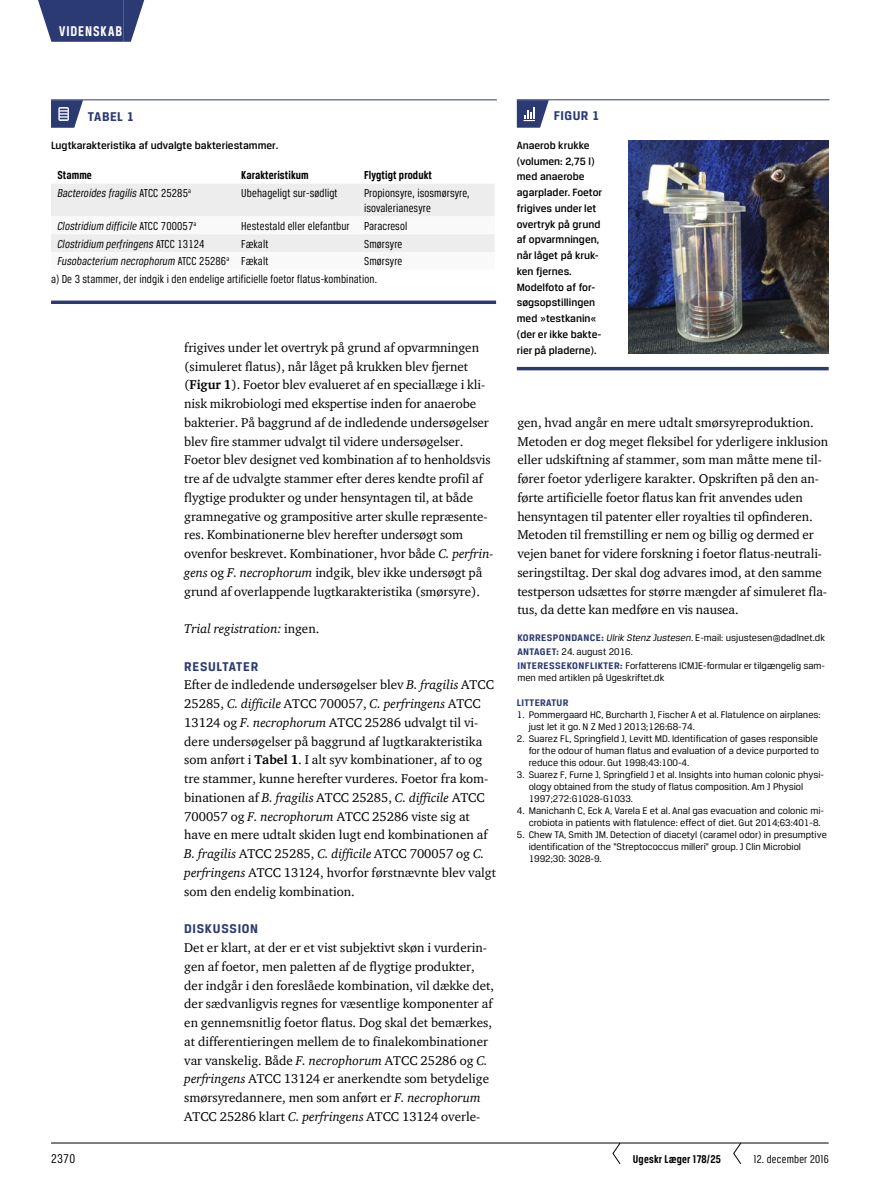
<style>
.page{position:relative;width:893px;height:1191px;background:#fff}
.page>*{position:absolute;margin:0;border:0;box-sizing:border-box;transform-origin:0 0}
.t1{font:700 15px "Breuer Condensed";letter-spacing:.07em;color:#fff}
.t2{font:700 13.5px "Breuer Text";letter-spacing:.04em;color:#2c3a73}
.t3{font:13.5px "Breuer Condensed";color:#000}
.t4{font:13.05px/18.8px "ITC Charter Com";letter-spacing:-.005em;color:#000}
.t5{font:italic 13.05px "ITC Charter Com";color:#000}
.t6{font:12.3px/15px "Breuer Condensed";letter-spacing:.01em;color:#000}
.t7{font:italic 12.3px "Breuer Condensed";letter-spacing:.01em;color:#000}
.t8{font:700 12.3px "Breuer Condensed";letter-spacing:.01em;color:#000}
.t9{font:700 12px "Breuer Condensed";letter-spacing:.02em;color:#000}
.t10{font:12px "Breuer Condensed";letter-spacing:.02em;color:#000}
.t11{font:500 11.25px/15.8px "Breuer Text";color:#000}
.t12{font:10.2px/12px "Breuer Text";color:#000}
.t13{font:700 10.2px "Breuer Text";color:#2c3a73}
.s1{font-style:normal}
.s2{font-weight:700}
.s3{font-style:italic}
.s4{font-weight:700;color:#2c3a73}
</style>
<div class="page">
<hr style="left:51px;top:1142px;width:778px;height:1px;background:#000">
<div style="left:59px;top:0;width:64px;height:42px;background:#2c3a73"></div>
<svg style="left:38px;top:0;width:21px;height:42px"></svg>
<svg style="left:123px;top:0;width:21px;height:42px"></svg>
<svg style="left:612px;top:1142px;width:9px;height:22px"></svg>
<svg style="left:733px;top:1142px;width:9px;height:22px"></svg>
<hr style="left:51px;top:99px;width:37px;height:1px;background:#2c3a73">
<hr style="left:88px;top:99px;width:409px;height:1px;background:#2c3a73">
<svg style="left:51px;top:100px;width:32px;height:28px"></svg>
<svg style="left:51px;top:184px;width:444px;height:68px"></svg>
<svg style="left:51px;top:300px;width:445px;height:4px;background:#495586"></svg>
<hr style="left:517px;top:99px;width:37px;height:1px;background:#2c3a73">
<hr style="left:554px;top:99px;width:275px;height:1px;background:#2c3a73">
<svg style="left:517px;top:100px;width:32px;height:28px"></svg>
<img style="left:629px;top:140px;width:200px;height:214px">
<hr style="left:517px;top:367px;width:312px;height:3px;background:#2c3a73">
<p class="t1" style="left:59px;top:23px;width:65px">Videnskab</p>
<p class="t2" style="left:88px;top:108px;width:48px">TABEL 1</p>
<p class="t11" style="left:51px;top:137px;width:229px">Lugtkarakteristika af udvalgte bakteriestammer.</p>
<p class="t8" style="left:57px;top:169px;width:36px">Stamme</p>
<p class="t8" style="left:241px;top:169px;width:69px">Karakteristikum</p>
<p class="t8" style="left:364px;top:169px;width:69px">Flygtigt produkt</p>
<p class="t7" style="left:57px;top:186px;width:135px">Bacteroides fragilis <span class="s1">ATCC 25285</span><sup>a</sup></p>
<p class="t6" style="left:241px;top:185px;width:98px">Ubehageligt sur-sødligt</p>
<p class="t6" style="left:364px;top:185px;width:107px">Propionsyre, isosmørsyre, isovalerianesyre</p>
<p class="t7" style="left:57px;top:219px;width:140px">Clostridium difficile <span class="s1">ATCC 700057</span><sup>a</sup></p>
<p class="t6" style="left:241px;top:218px;width:167px">Hestestald eller elefantbur Paracresol</p>
<p class="t7" style="left:57px;top:237px;width:149px">Clostridium perfringens <span class="s1">ATCC 13124</span></p>
<p class="t6" style="left:241px;top:236px;width:29px">Fækalt</p>
<p class="t6" style="left:364px;top:236px;width:40px">Smørsyre</p>
<p class="t7" style="left:57px;top:255px;width:213px">Fusobacterium necrophorum <span class="s1">ATCC 25286</span><sup>a</sup> <span class="s1">Fækalt</span></p>
<p class="t6" style="left:51px;top:252px;width:353px;line-height:17.7px;text-indent:313px">Smørsyre a) De 3 stammer, der indgik i den endelige artificielle foetor flatus-kombination.</p>
<p class="t3" style="left:51px;top:1150px;width:26px">2370</p>
<p class="t4" style="left:184px;top:338px;width:311px">frigives under let overtryk på grund af opvarmningen (simuleret flatus), når låget på krukken blev fjernet (<span class="s2">Figur 1</span>). Foetor blev evalueret af en speciallæge i kli&shy;nisk mikrobiologi med ekspertise inden for anaerobe bakterier. På baggrund af de indledende undersøgelser blev fire stammer udvalgt til videre undersøgelser.<br>Foetor blev designet ved kombination af to henholdsvis tre af de udvalgte stammer efter deres kendte profil af flygtige produkter og under hensyntagen til, at både gramnegative og grampositive arter skulle repræsente&shy;res. Kombinationerne blev herefter undersøgt som ovenfor beskrevet. Kombinationer, hvor både <span class="s3">C. perfrin&shy;gens</span> og <span class="s3">F. necrophorum</span> indgik, blev ikke undersøgt på grund af overlappende lugtkarakteristika (smørsyre).</p>
<p class="t5" style="left:184px;top:621px;width:137px">Trial registration: <span class="s1">ingen.</span></p>
<p class="t2" style="left:184px;top:658px;width:9px">RESULTATER</p>
<p class="t4" style="left:184px;top:675px;width:313px">Efter de indledende undersøgelser blev <span class="s3">B. fragilis</span> ATCC 25285, <span class="s3">C. difficile</span> ATCC 700057, <span class="s3">C. perfringens</span> ATCC 13124 og <span class="s3">F. necrophorum</span> ATCC 25286 udvalgt til vi&shy;dere undersøgelser på baggrund af lugtkarakteristika som anført i <span class="s2">Tabel 1</span>. I alt syv kombinationer, af to og tre stammer, kunne herefter vurderes. Foetor fra kom&shy;binationen af <span class="s3">B. fragilis</span> ATCC 25285, <span class="s3">C. difficile</span> ATCC 700057 og <span class="s3">F. necrophorum</span> ATCC 25286 viste sig at have en mere udtalt skiden lugt end kombinationen af <span class="s3">B. fragilis</span> ATCC 25285, <span class="s3">C. difficile</span> ATCC 700057 og <span class="s3">C. perfringens</span> ATCC 13124, hvorfor førstnævnte blev valgt som den endelig kombination.</p>
<p class="t2" style="left:184px;top:921px;width:38px">DISKUSS</p>
<p class="t2" style="left:238px;top:921px;width:13px">ION</p>
<p class="t4" style="left:184px;top:938px;width:311px">Det er klart, at der er et vist subjektivt skøn i vurderin&shy;gen af foetor, men paletten af de flygtige produkter, der indgår i den foreslåede kombination, vil dække det, der sædvanligvis regnes for væsentlige komponenter af en gennemsnitlig foetor flatus. Dog skal det bemærkes, at differentieringen mellem de to finalekombinationer var vanskelig. Både <span class="s3">F. necrophorum</span> ATCC 25286 og <span class="s3">C. perfringens</span> ATCC 13124 er anerkendte som betydelige smørsyredannere, men som anført er <span class="s3">F. necrophorum </span>ATCC 25286 klart <span class="s3">C. perfringens</span> ATCC 13124 overle-</p>
<p class="t2" style="left:554px;top:108px;width:47px">FIGUR 1</p>
<p class="t11" style="left:517px;top:137px;width:87px">Anaerob krukke (volumen: 2,75 l) med anaerobe agarplader. Foetor frigives under let overtryk på grund af opvarmningen, når låget på kruk&shy;ken fjernes.<br>Modelfoto af for&shy;søgsopstillingen med »testkanin« (der er ikke bakte&shy;rier på pladerne).</p>
<p class="t4" style="left:517px;top:413px;width:312px">gen, hvad angår en mere udtalt smørsyreproduktion.<br>Metoden er dog meget fleksibel for yderligere inklusion eller udskiftning af stammer, som man måtte mene til&shy;fører foetor yderligere karakter. Opskriften på den an&shy;førte artificielle foetor flatus kan frit anvendes uden hensyntagen til patenter eller royalties til opfinderen.<br>Metoden til fremstilling er nem og billig og dermed er vejen banet for videre forskning i foetor flatus-neutrali&shy;seringstiltag. Der skal dog advares imod, at den samme testperson udsættes for større mængder af simuleret fla&shy;tus, da dette kan medføre en vis nausea.</p>
<p class="t12" style="left:517px;top:630px;width:309px;line-height:14.1px"><span class="s4">KORRESPONDANCE:</span> <span class="s3">Ulrik Stenz Justesen</span>. E-mail: usjustesen@dadlnet.dk<br><span class="s4">ANTAGET:</span> 24. august 2016.<br><span class="s4">INTERESSEKONFLIKTER:</span> Forfatterens ICMJE-formular er tilgængelig sam-</p>
<p class="t12" style="left:517px;top:671px;width:149px">men med artiklen på Ugeskriftet.dk</p>
<p class="t13" style="left:517px;top:697px;width:15px">LITTERATUR</p>
<p class="t12" style="left:529px;top:708px;width:293px;text-indent:-12px">1. Pommergaard HC, Burcharth J, Fischer A et al. Flatulence on airplanes: just let it go. N Z Med J 2013;126:68-74.</p>
<p class="t12" style="left:529px;top:732px;width:292px;text-align:justify;text-indent:-12px">2. Suarez FL, Springfield J, Levitt MD. Identification of gases responsible for the odour of human flatus and evaluation of a device purported to reduce this odour. Gut 1998;43:100-4.</p>
<p class="t12" style="left:529px;top:768px;width:297px;text-indent:-12px">3. Suarez F, Furne J, Springfield J et al. Insights into human colonic physi&shy;ology obtained from the study of flatus composition. Am J Physiol<br>1997;272:G1028-G1033.</p>
<p class="t12" style="left:529px;top:804px;width:297px;text-indent:-12px">4. Manichanh C, Eck A, Varela E et al. Anal gas evacuation and colonic mi&shy;crobiota in patients with flatulence: effect of diet. Gut 2014;63:401-8.</p>
<p class="t12" style="left:529px;top:828px;width:300px;text-indent:-12px">5. Chew TA, Smith JM. Detection of diacetyl (caramel odor) in presumptive identification of the “Streptococcus milleri” group. J Clin Microbiol<br>1992;30: 3028-9.</p>
<p class="t9" style="left:633px;top:1152px;width:90px">Ugeskr Læger 178/25</p>
<p class="t10" style="left:753px;top:1152px;width:77px">12. december 2016</p>
</div>
